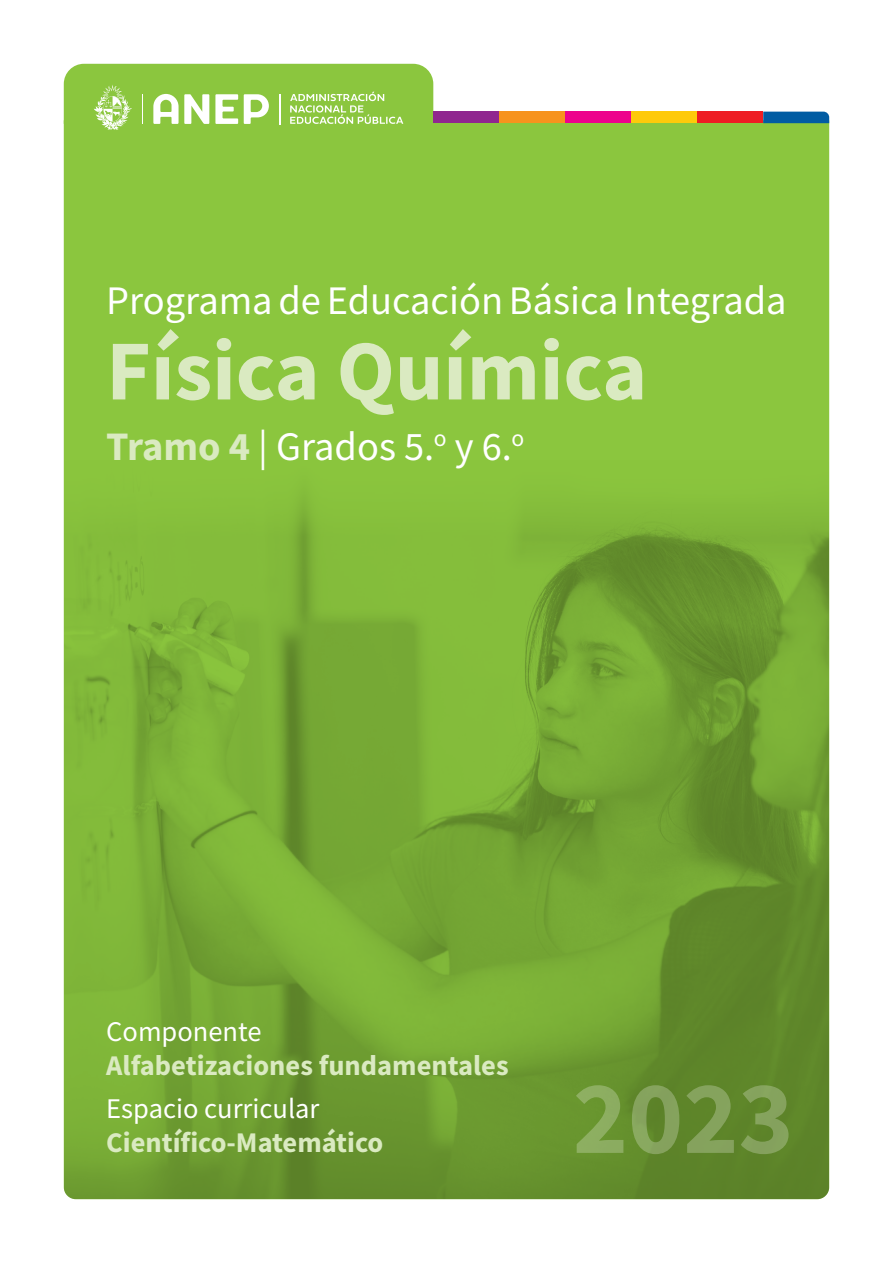
<style>
.page{position:relative;width:893px;height:1263px;background:#fff}
.page>*{position:absolute;margin:0;border:0;box-sizing:border-box;transform-origin:0 0}
.t1{font:700 85.2px "Source Sans Pro";color:#daeac1}
.t2{font:40.5px "Source Sans Pro";color:#fff}
.t3{font:700 28.5px "Source Sans Pro";color:#daeac1}
.t4{font:28.5px "Source Sans Pro";color:#fff}
.s1{font-weight:700;color:#daeac1}
</style>
<div class="page">
<div style="left:64px;top:123px;width:765px;height:328px;background:#8bc63e"></div>
<img style="left:64px;top:451px;width:765px;height:748px">
<svg style="left:64px;top:64px;width:369px;height:66px"></svg>
<div style="left:499px;top:112px;width:66px;height:11px;background:#f7931d"></div>
<div style="left:433px;top:112px;width:66px;height:11px;background:#90268f"></div>
<div style="left:565px;top:112px;width:66px;height:11px;background:#ed028c"></div>
<div style="left:631px;top:112px;width:66px;height:11px;background:#feca0a"></div>
<div style="left:697px;top:112px;width:66px;height:11px;background:#ee1d23"></div>
<svg style="left:763px;top:112px;width:66px;height:11px"></svg>
<svg style="left:576px;top:1085px;width:212px;height:69px"></svg>
<p class="t2" style="left:106px;top:275px;width:682px">Programa de Educación Básica Integrada</p>
<p class="t1" style="left:106px;top:313px;width:542px">Física Química</p>
<p class="t2" style="left:106px;top:421px;width:419px"><span class="s1">Tramo 4</span> | Grados 5.<sup>o</sup> y 6.<sup>o</sup></p>
<p class="t4" style="left:106px;top:1013px;width:157px">Componente</p>
<p class="t3" style="left:106px;top:1046px;width:404px">Alfabetizaciones fundamentales</p>
<p class="t4" style="left:106px;top:1090px;width:215px">Espacio curricular</p>
<p class="t3" style="left:106px;top:1123px;width:279px">Científico-Matemático</p>
</div>
